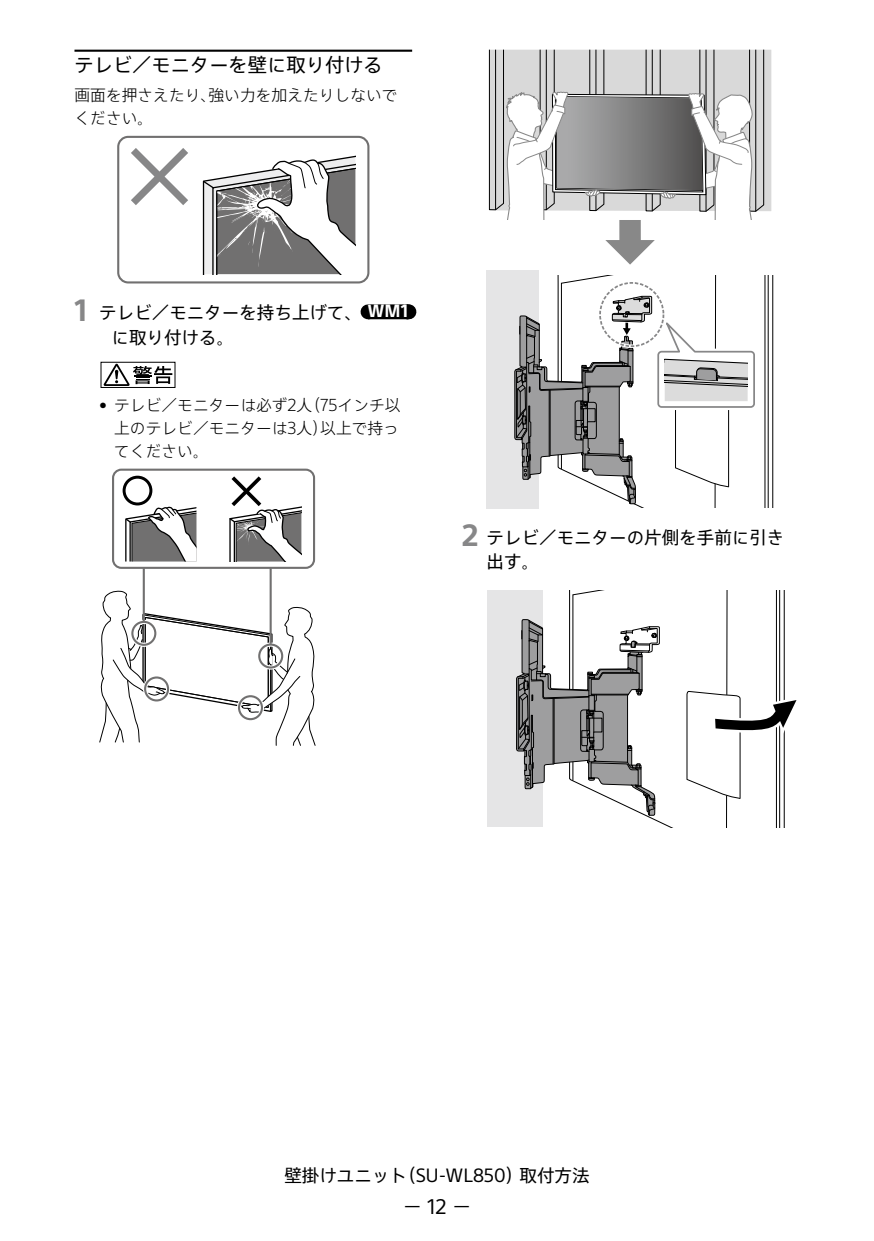
<style>
.page{position:relative;width:874px;height:1241px;background:#fff}
.page>*{position:absolute;margin:0;border:0;box-sizing:border-box;transform-origin:0 0}
.L1{font:19.25px "SST Jp Pro";color:#000}
.t1{font:17.5px/24.5px "SST Jp Pro";color:#000}
.B{font:300 15.75px/22.8px "SST Jp Pro";color:#000}
.s1{font-weight:700;font-size:28px;color:#878788}
.s2{font-weight:700;font-size:16.1px;color:#fff}
</style>
<div class="page">
<hr style="left:74px;top:50px;width:338px;height:2px;background:#000">
<div style="left:117px;top:136px;width:252px;height:147px;border:2px solid #717070;border-radius:10px"></div>
<svg style="left:202px;top:155px;width:153px;height:119px"></svg>
<svg style="left:131px;top:148px;width:57px;height:57px"></svg>
<div style="left:368px;top:304px;width:40px;height:15px;background:#000"></div>
<svg style="left:388px;top:304px;width:21px;height:15px"></svg>
<div style="left:100px;top:362px;width:75px;height:26px;border:1px solid #000"></div>
<svg style="left:103px;top:363px;width:69px;height:23px"></svg>
<svg style="left:99px;top:590px;width:216px;height:156px"></svg>
<div style="left:130px;top:619px;width:27px;height:27px;border:4px solid #fff;border-radius:50%"></div>
<div style="left:131px;top:620px;width:25px;height:25px;border:2px solid #717070;border-radius:50%"></div>
<div style="left:143px;top:675px;width:27px;height:27px;border:4px solid #fff;border-radius:50%"></div>
<div style="left:144px;top:676px;width:25px;height:25px;border:2px solid #717070;border-radius:50%"></div>
<div style="left:257px;top:642px;width:27px;height:27px;border:4px solid #fff;border-radius:50%"></div>
<div style="left:258px;top:643px;width:25px;height:25px;border:2px solid #717070;border-radius:50%"></div>
<div style="left:237px;top:694px;width:27px;height:27px;border:4px solid #fff;border-radius:50%"></div>
<div style="left:238px;top:695px;width:25px;height:25px;border:2px solid #717070;border-radius:50%"></div>
<div style="left:112px;top:468px;width:203px;height:101px;border:2px solid #717070;border-radius:8px"></div>
<hr style="left:143px;top:568px;width:2px;height:53px;background:#717070">
<hr style="left:269px;top:568px;width:2px;height:75px;background:#717070">
<svg style="left:229px;top:476px;width:72px;height:85px"></svg>
<svg style="left:122px;top:475px;width:74px;height:86px"></svg>
<svg style="left:764px;top:50px;width:7px;height:161px"></svg>
<svg style="left:488px;top:50px;width:276px;height:214px"></svg>
<div style="left:486px;top:270px;width:52px;height:238px;background:#e5e5e6"></div>
<svg style="left:765px;top:275px;width:8px;height:233px"></svg>
<hr style="left:767px;top:275px;width:1px;height:233px;background:#000">
<svg style="left:764px;top:275px;width:1px;height:233px"></svg>
<svg style="left:514px;top:275px;width:241px;height:233px"></svg>
<div style="left:486px;top:590px;width:56px;height:237px;background:#e5e5e6"></div>
<svg style="left:516px;top:590px;width:281px;height:237px"></svg>
<p class="L1" style="left:74px;top:51px;width:309px">テレビ／モニターを壁に取り付ける</p>
<p class="B" style="left:74px;top:83px;width:324px">画面を押さえたり、強い力を加えたりしないでください。</p>
<p class="t1" style="left:111px;top:299px;width:298px;text-indent:-37px"><span class="s1">1</span> テレビ／モニターを持ち上げて、 <span class="s2">WM1</span>に取り付ける。</p>
<p class="B" style="left:114px;top:393px;width:288px;text-align:justify;text-indent:-15px">• テレビ／モニターは必ず2人（75インチ以上のテレビ／モニターは3人）以上で持ってください。</p>
<p class="t1" style="left:486px;top:524px;width:299px;text-indent:-25px"><span class="s1">2</span> テレビ／モニターの片側を手前に引き出す。</p>
<p class="t1" style="left:284px;top:1162px;width:306px">壁掛けユニット（SU-WL850）取付方法</p>
<p class="L1" style="left:402px;top:1191px;width:70px">− 12 −</p>
</div>
